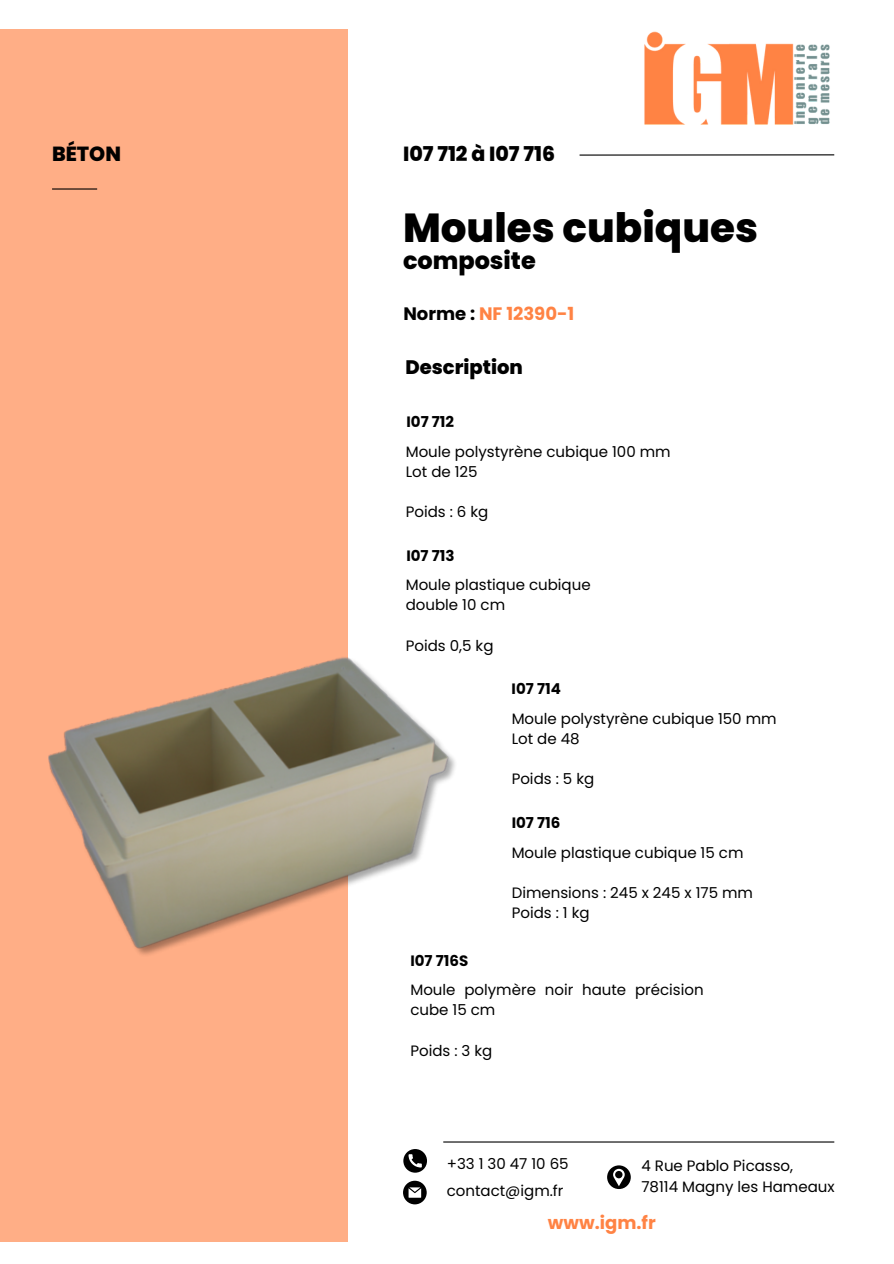
<style>
.page{position:relative;width:894px;height:1264px;background:#fff}
.page>*{position:absolute;margin:0;border:0;box-sizing:border-box;transform-origin:0 0}
.t1{font:800 40.5px "Poppins";color:#000}
.t2{font:800 24px "Poppins";color:#000}
.t3{font:800 20.4px "Poppins";color:#000}
.t4{font:800 19.5px "Poppins";color:#000}
.t5{font:700 18px "Poppins";color:#ff8344}
.t6{font:15px/20.2px "Poppins";color:#000}
.t7{font:700 15px "Poppins";color:#000}
.s1{color:#000}
</style>
<div class="page">
<hr style="left:579px;top:154px;width:255px;height:2px;background:#000">
<div style="left:0;top:29px;width:348px;height:1212px;background:#ffae86"></div>
<hr style="left:52px;top:188px;width:45px;height:1px;background:#000">
<img style="left:644px;top:31px;width:186px;height:94px">
<svg style="left:403px;top:1149px;width:24px;height:23px"></svg>
<svg style="left:403px;top:1180px;width:23px;height:24px"></svg>
<svg style="left:607px;top:1165px;width:23px;height:23px"></svg>
<hr style="left:443px;top:1141px;width:391px;height:1px;background:#000">
<img style="left:48px;top:657px;width:407px;height:298px">
<p class="t3" style="left:52px;top:139px;width:70px">BÉTON</p>
<p class="t3" style="left:403px;top:140px;width:153px">I07 712 à I07 716</p>
<p class="t1" style="left:403px;top:199px;width:356px">Moules cubiques</p>
<p class="t2" style="left:403px;top:243px;width:134px">composite</p>
<p class="t5" style="left:403px;top:300px;width:172px"><span class="s1">Norme :</span> NF 12390-1</p>
<p class="t4" style="left:405px;top:353px;width:119px">Description</p>
<p class="t7" style="left:406px;top:411px;width:49px">I07 712</p>
<p class="t6" style="left:405px;top:441px;width:266px">Moule polystyrène cubique 100 mm</p>
<p class="t6" style="left:405px;top:461px;width:73px">Lot de 125</p>
<p class="t6" style="left:405px;top:502px;width:84px">Poids : 6 kg</p>
<p class="t7" style="left:406px;top:545px;width:50px">I07 713</p>
<p class="t6" style="left:405px;top:574px;width:186px">Moule plastique cubique double 10 cm</p>
<p class="t6" style="left:405px;top:635px;width:89px">Poids 0,5 kg</p>
<p class="t7" style="left:511px;top:678px;width:51px">I07 714</p>
<p class="t6" style="left:511px;top:708px;width:266px">Moule polystyrène cubique 150 mm</p>
<p class="t6" style="left:511px;top:728px;width:69px">Lot de 48</p>
<p class="t6" style="left:511px;top:769px;width:84px">Poids : 5 kg</p>
<p class="t7" style="left:511px;top:812px;width:50px">I07 716</p>
<p class="t7" style="left:410px;top:949px;width:59px">I07 716S</p>
<p class="t6" style="left:511px;top:842px;width:233px">Moule plastique cubique 15 cm</p>
<p class="t6" style="left:511px;top:882px;width:243px">Dimensions : 245 x 245 x 175 mm</p>
<p class="t6" style="left:511px;top:903px;width:79px">Poids : 1 kg</p>
<p class="t6" style="left:410px;top:979px;width:295px">Moule polymère noir haute précision cube 15 cm</p>
<p class="t6" style="left:410px;top:1040px;width:83px">Poids : 3 kg</p>
<p class="t6" style="left:446px;top:1153px;width:123px">+33 1 30 47 10 65</p>
<p class="t6" style="left:446px;top:1181px;width:118px">contact@igm.fr</p>
<p class="t6" style="left:641px;top:1156px;width:153px">4 Rue Pablo Picasso,</p>
<p class="t6" style="left:641px;top:1176px;width:195px">78114 Magny les Hameaux</p>
<p class="t5" style="left:547px;top:1209px;width:109px">www.igm.fr</p>
</div>
